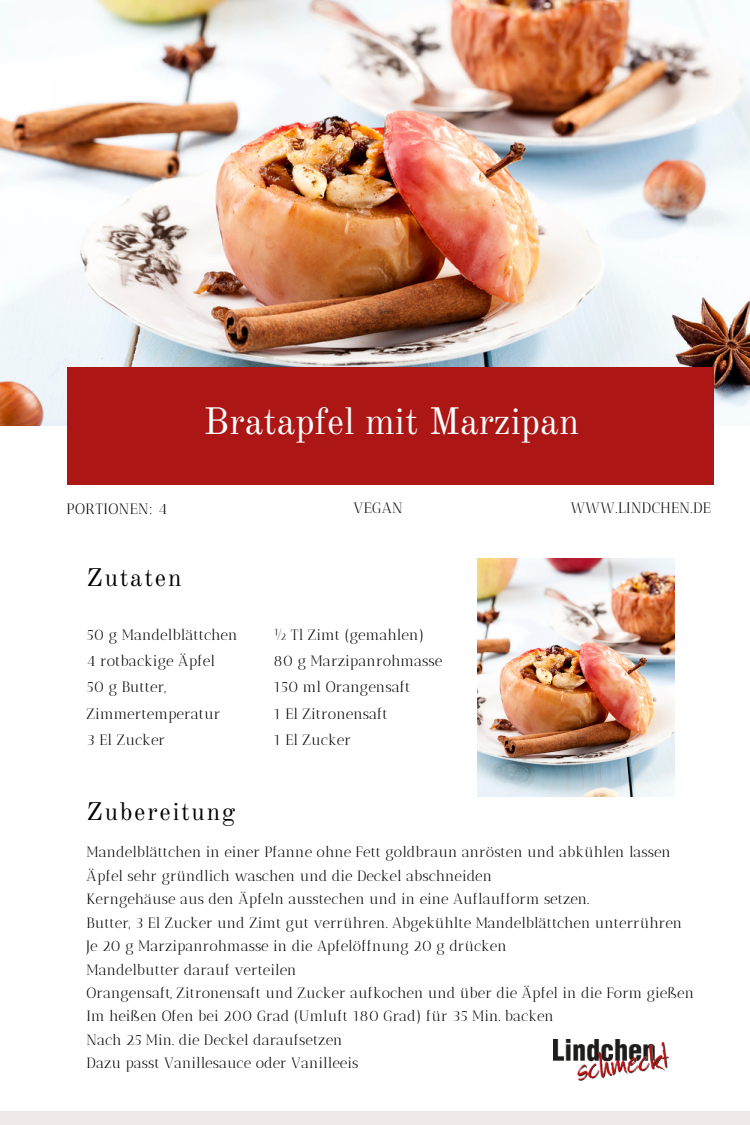
<style>
.page{position:relative;width:750px;height:1125px;background:#fff}
.page>*{position:absolute;margin:0;border:0;box-sizing:border-box;transform-origin:0 0}
.t1{font:37.5px "Old Standard";color:#fff}
.t2{font:25px "Old Standard";letter-spacing:.07em;color:#000}
.t3{font:15px/26.2px "Antic Didone";color:#000}
.t4{font:15px "Antic Didone";letter-spacing:.025em;color:#000}
.t5{font:14.88px/23.5px "Antic Didone";color:#000}
</style>
<div class="page">
<img style="left:478px;top:559px;width:197px;height:238px">
<div style="left:0;top:1111px;width:750px;height:14px;background:#efeae7"></div>
<img style="left:0;top:0;width:750px;height:426px">
<div style="left:67px;top:367px;width:647px;height:117px;background:#ac1716"></div>
<img style="left:554px;top:1040px;width:115px;height:40px">
<h1 class="t1" style="left:204px;top:398px;width:377px">Bratapfel mit Marzipan</h1>
<p class="t4" style="left:67px;top:500px;width:102px">PORTIONEN: 4</p>
<p class="t3" style="left:353px;top:495px;width:51px">VEGAN</p>
<p class="t4" style="left:571px;top:499px;width:142px">WWW.LINDCHEN.DE</p>
<h2 class="t2" style="left:87px;top:562px;width:96px">Zutaten</h2>
<p class="t3" style="left:87px;top:621px;width:152px">50 g Mandelblättchen<br>4 rotbackige Äpfel<br>50 g Butter,<br>Zimmertemperatur<br>3 El Zucker</p>
<h2 class="t2" style="left:87px;top:796px;width:150px">Zubereitung</h2>
<p class="t3" style="left:274px;top:621px;width:170px">½ Tl Zimt (gemahlen)<br>80 g Marzipanrohmasse<br>150 ml Orangensaft<br>1 El Zitronensaft<br>1 El Zucker</p>
<p class="t5" style="left:87px;top:841px;width:609px">Mandelblättchen in einer Pfanne ohne Fett goldbraun anrösten und abkühlen lassen Äpfel sehr gründlich waschen und die Deckel abschneiden<br>Kerngehäuse aus den Äpfeln ausstechen und in eine Auflaufform setzen.<br>Butter, 3 El Zucker und Zimt gut verrühren. Abgekühlte Mandelblättchen unterrühren Je 20 g Marzipanrohmasse in die Apfelöffnung 20 g drücken<br>Mandelbutter darauf verteilen<br>Orangensaft, Zitronensaft und Zucker aufkochen und über die Äpfel in die Form gießen Im heißen Ofen bei 200 Grad (Umluft 180 Grad) für 35 Min. backen<br>Nach 25 Min. die Deckel daraufsetzen<br>Dazu passt Vanillesauce oder Vanilleeis</p>
</div>
